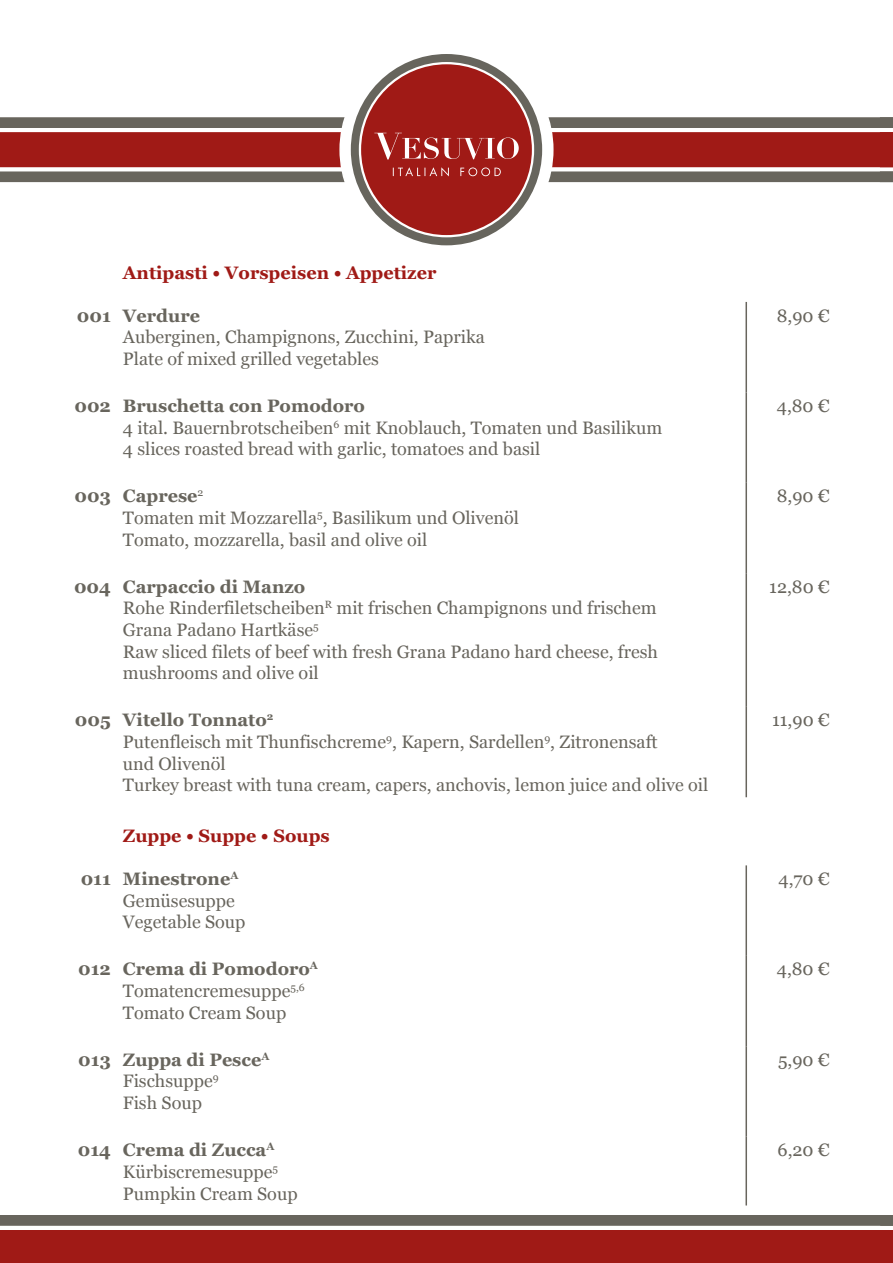
<style>
.page{position:relative;width:893px;height:1263px;background:#fff}
.page>*{position:absolute;margin:0;border:0;box-sizing:border-box;transform-origin:0 0}
.t1{font:18px/21.6px "Vani";color:#68655d}
.t2{font:700 18px "Vani";color:#a01a16}
.t3{font:700 18px "Vani";color:#68655d}
.s1{font-weight:700}
</style>
<div class="page">
<hr style="left:745px;top:302px;width:2px;height:90px;background:#68655d">
<hr style="left:745px;top:392px;width:2px;height:91px;background:#68655d">
<hr style="left:745px;top:483px;width:2px;height:90px;background:#68655d">
<hr style="left:745px;top:573px;width:2px;height:134px;background:#68655d">
<hr style="left:745px;top:707px;width:2px;height:90px;background:#68655d">
<hr style="left:745px;top:865px;width:2px;height:91px;background:#68655d">
<hr style="left:745px;top:956px;width:2px;height:90px;background:#68655d">
<hr style="left:745px;top:1046px;width:2px;height:91px;background:#68655d">
<hr style="left:745px;top:1137px;width:2px;height:68px;background:#68655d">
<svg style="left:0;top:117px;width:345px;height:65px;background:#9a514c"></svg>
<div style="left:340px;top:43px;width:213px;height:213px;background:#fff;border-radius:50%"></div>
<svg style="left:351px;top:54px;width:191px;height:191px;background:#7a7871"></svg>
<div style="left:360px;top:63px;width:173px;height:173px;background:#a01a16;border-radius:50%"></div>
<svg style="left:374px;top:133px;width:145px;height:27px"></svg>
<svg style="left:393px;top:167px;width:108px;height:9px"></svg>
<svg style="left:548px;top:117px;width:345px;height:65px;background:#9b534f"></svg>
<svg style="left:0;top:1215px;width:893px;height:48px;background:#9b3e3a"></svg>
<p class="t2" style="left:123px;top:262px;width:315px">Antipasti • Vorspeisen • Appetizer</p>
<p class="t3" style="left:77px;top:305px;width:125px">001 Verdure</p>
<p class="t1" style="left:123px;top:326px;width:363px">Auberginen, Champignons, Zucchini, Paprika<br>Plate of mixed grilled vegetables</p>
<p class="t1" style="left:777px;top:304px;width:54px">8,90 €</p>
<p class="t1" style="left:123px;top:395px;width:541px;text-indent:-49px"><span class="s1">002 Bruschetta con Pomodoro<br></span>4 ital. Bauernbrotscheiben<sup>6</sup> mit Knoblauch, Tomaten und Basilikum<br>4 slices roasted bread with garlic, tomatoes and basil</p>
<p class="t1" style="left:777px;top:395px;width:54px">4,80 €</p>
<p class="t1" style="left:123px;top:485px;width:398px;text-indent:-48px"><span class="s1">003 Caprese</span><sup>2<br></sup>Tomaten mit Mozzarella<sup>5</sup>, Basilikum und Olivenöl<br>Tomato, mozzarella, basil and olive oil</p>
<p class="t1" style="left:777px;top:485px;width:54px">8,90 €</p>
<p class="t1" style="left:123px;top:576px;width:537px;text-indent:-49px"><span class="s1">004 Carpaccio di Manzo<br></span>Rohe Rinderfiletscheiben<sup>R</sup> mit frischen Champignons und frischem Grana Padano Hartkäse<sup>5<br></sup>Raw sliced filets of beef with fresh Grana Padano hard cheese, fresh mushrooms and olive oil</p>
<p class="t1" style="left:769px;top:576px;width:62px">12,80 €</p>
<p class="t1" style="left:123px;top:709px;width:587px;text-indent:-48px"><span class="s1">005 Vitello Tonnato</span><sup>2<br></sup>Putenfleisch mit Thunfischcreme<sup>9</sup>, Kapern, Sardellen<sup>9</sup>, Zitronensaft<br>und Olivenöl<br>Turkey breast with tuna cream, capers, anchovis, lemon juice and olive oil</p>
<p class="t1" style="left:772px;top:709px;width:59px">11,90 €</p>
<p class="t2" style="left:123px;top:826px;width:208px">Zuppe • Suppe • Soups</p>
<p class="t1" style="left:123px;top:868px;width:124px;text-indent:-42px"><span class="s1">011 Minestrone</span><sup>A<br></sup>Gemüsesuppe<br>Vegetable Soup</p>
<p class="t1" style="left:779px;top:868px;width:53px">4,70 €</p>
<p class="t1" style="left:123px;top:958px;width:196px;text-indent:-45px"><span class="s1">012 Crema di Pomodoro</span><sup>A<br></sup>Tomatencremesuppe<sup>5,6<br></sup>Tomato Cream Soup</p>
<p class="t1" style="left:777px;top:958px;width:54px">4,80 €</p>
<p class="t1" style="left:123px;top:1049px;width:148px;text-indent:-45px"><span class="s1">013 Zuppa di Pesce</span><sup>A<br></sup>Fischsuppe<sup>9<br></sup>Fish Soup</p>
<p class="t1" style="left:778px;top:1049px;width:53px">5,90 €</p>
<p class="t1" style="left:123px;top:1139px;width:176px;text-indent:-45px"><span class="s1">014 Crema di Zucca</span><sup>A<br></sup>Kürbiscremesuppe<sup>5<br></sup>Pumpkin Cream Soup</p>
<p class="t1" style="left:777px;top:1139px;width:54px">6,20 €</p>
</div>
